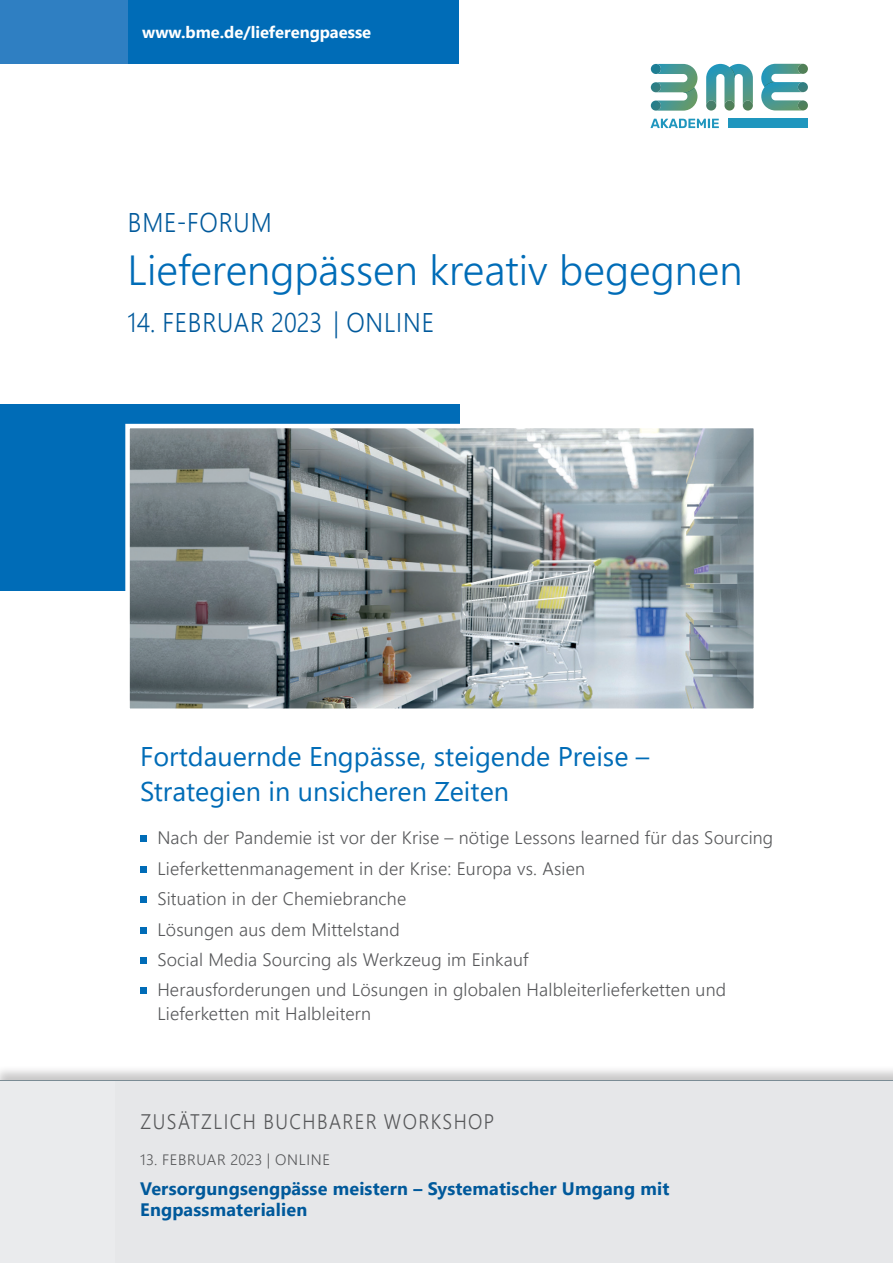
<style>
.page{position:relative;width:893px;height:1263px;background:#fff}
.page>*{position:absolute;margin:0;border:0;box-sizing:border-box;transform-origin:0 0}
.t1{font:300 42px "Segoe UI";color:#006cb7}
.t2{font:27px/34.5px "Segoe UI";color:#006cb7}
.t3{font:300 27px "Segoe UI";letter-spacing:.035em;color:#00599b;scale:.9 1}
.t4{font:300 21px "Segoe UI";letter-spacing:.075em;color:#57585a;scale:.9 1}
.t5{font:300 18px/30.5px "Segoe UI";letter-spacing:.01em;color:#57585a}
.t6{font:700 18px/21px "Segoe UI";letter-spacing:.01em;color:#00599b}
.t7{font:700 16.5px "Segoe UI";color:#fff}
.t8{font:300 15px "Segoe UI";letter-spacing:.045em;color:#57585a}
</style>
<div class="page">
<div style="left:0;top:1065px;width:893px;height:198px;background:#231f20;opacity:.25"></div>
<div style="left:0;top:1080px;width:893px;height:183px;background:#e6e7e9"></div>
<div style="left:0;top:1080px;width:115px;height:183px;background:#eaebed"></div>
<hr style="left:0;top:1080px;width:893px;height:1px;background:#7b8c95">
<div style="left:0;top:404px;width:459px;height:186px;background:#006cb7"></div>
<img style="left:130px;top:429px;width:623px;height:279px">
<div style="left:125px;top:424px;width:633px;height:289px;border:4px solid #fff"></div>
<div style="left:128px;top:0;width:331px;height:64px;background:#006cb7"></div>
<div style="left:0;top:0;width:128px;height:64px;background:#2f7fc2"></div>
<div style="left:140px;top:836px;width:7px;height:6px;background:#006cb7"></div>
<div style="left:140px;top:866px;width:7px;height:6px;background:#006cb7"></div>
<div style="left:140px;top:896px;width:7px;height:7px;background:#006cb7"></div>
<div style="left:140px;top:927px;width:7px;height:6px;background:#006cb7"></div>
<div style="left:140px;top:957px;width:7px;height:7px;background:#006cb7"></div>
<div style="left:140px;top:987px;width:7px;height:7px;background:#006cb7"></div>
<div style="left:728px;top:119px;width:79px;height:9px;background:#1f96be"></div>
<svg style="left:651px;top:119px;width:68px;height:9px"></svg>
<svg style="left:651px;top:64px;width:46px;height:47px"></svg>
<svg style="left:761px;top:64px;width:47px;height:46px"></svg>
<svg style="left:706px;top:64px;width:47px;height:47px"></svg>
<p class="t7" style="left:142px;top:16px;width:230px">www.bme.de/lieferengpaesse</p>
<h2 class="t3" style="left:128px;top:197px;width:161px">BME-FORUM</h2>
<h1 class="t1" style="left:128px;top:230px;width:616px">Lieferengpässen kreativ begegnen</h1>
<h2 class="t3" style="left:128px;top:297px;width:342px">14. FEBRUAR 2023 | ONLINE</h2>
<h2 class="t2" style="left:140px;top:737px;width:511px">Fortdauernde Engpässe, steigende Preise –<br>Strategien in unsicheren Zeiten</h2>
<p class="t5" style="left:157px;top:821px;width:617px">Nach der Pandemie ist vor der Krise – nötige Lessons learned für das Sourcing Lieferkettenmanagement in der Krise: Europa vs. Asien<br>Situation in der Chemiebranche<br>Lösungen aus dem Mittelstand<br>Social Media Sourcing als Werkzeug im Einkauf<br>Herausforderungen und Lösungen in globalen Halbleiterlieferketten und</p>
<p class="t5" style="left:157px;top:997px;width:215px">Lieferketten mit Halbleitern</p>
<p class="t4" style="left:141px;top:1102px;width:395px">ZUSÄTZLICH BUCHBARER WORKSHOP</p>
<p class="t8" style="left:140px;top:1146px;width:191px">13. FEBRUAR 2023 | ONLINE</p>
<p class="t6" style="left:140px;top:1177px;width:531px">Versorgungsengpässe meistern – Systematischer Umgang mit<br>Engpassmaterialien</p>
</div>
